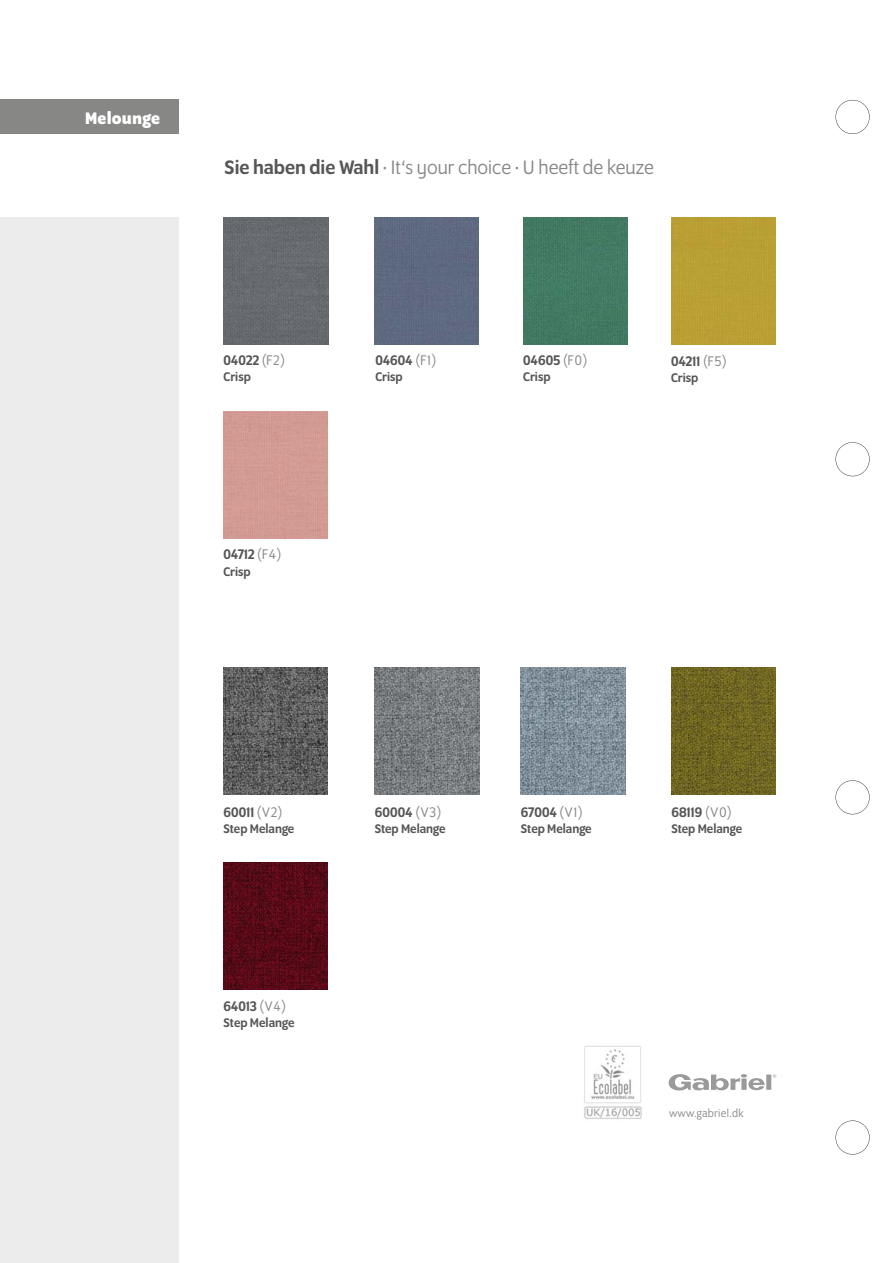
<style>
.page{position:relative;width:893px;height:1263px;background:#fff}
.page>*{position:absolute;margin:0;border:0;box-sizing:border-box;transform-origin:0 0}
.t1{font:21px "Program OT";color:#878786}
.t2{font:700 18px "Program OT";letter-spacing:.01em;color:#fff}
.t3{font:500 15px "Program OT";letter-spacing:.01em;color:#575656}
.t4{font:500 13.5px "Program OT";color:#575656}
.t5{font:12px "Program OT";letter-spacing:.025em;color:#878786}
.s1{font-weight:500;color:#575656}
.s2{font-weight:400;color:#878786}
</style>
<div class="page">
<img style="left:224px;top:668px;width:104px;height:127px">
<img style="left:375px;top:668px;width:104px;height:127px">
<img style="left:521px;top:668px;width:104px;height:127px">
<img style="left:671px;top:668px;width:104px;height:127px">
<div style="left:224px;top:411px;width:104px;height:127px;background:#d29b94"></div>
<div style="left:374px;top:217px;width:105px;height:127px;background:#5f6980"></div>
<div style="left:0;top:217px;width:179px;height:1046px;background:#ececed"></div>
<img style="left:584px;top:1045px;width:58px;height:74px">
<img style="left:224px;top:863px;width:104px;height:127px">
<div style="left:0;top:100px;width:179px;height:34px;background:#878786"></div>
<div style="left:766px;top:1074px;width:5px;height:16px;background:#9a9a9a"></div>
<svg style="left:669px;top:1074px;width:96px;height:16px"></svg>
<svg style="left:773px;top:1074px;width:3px;height:4px"></svg>
<div style="left:224px;top:217px;width:104px;height:127px;background:#676a6f"></div>
<div style="left:671px;top:218px;width:105px;height:127px;background:#ba9f34"></div>
<div style="left:523px;top:218px;width:105px;height:127px;background:#437a63"></div>
<svg style="left:836px;top:100px;width:34px;height:34px"></svg>
<svg style="left:836px;top:442px;width:34px;height:34px"></svg>
<svg style="left:836px;top:780px;width:34px;height:34px"></svg>
<svg style="left:836px;top:1120px;width:34px;height:34px"></svg>
<p class="t2" style="left:85px;top:112px;width:77px">Melounge</p>
<h1 class="t1" style="left:225px;top:159px;width:431px"><span class="s1">Sie haben die Wahl</span> · It‘s your choice · U heeft de keuze</h1>
<p class="t3" style="left:224px;top:354px;width:63px">04022 <span class="s2">(F2)</span></p>
<p class="t4" style="left:224px;top:372px;width:29px">Crisp</p>
<p class="t3" style="left:224px;top:549px;width:59px">04712 <span class="s2">(F4)</span></p>
<p class="t4" style="left:224px;top:566px;width:29px">Crisp</p>
<p class="t3" style="left:375px;top:354px;width:63px">04604 <span class="s2">(F1)</span></p>
<p class="t4" style="left:375px;top:372px;width:29px">Crisp</p>
<p class="t3" style="left:523px;top:354px;width:66px">04605 <span class="s2">(F0)</span></p>
<p class="t4" style="left:523px;top:372px;width:29px">Crisp</p>
<p class="t3" style="left:671px;top:355px;width:57px">04211 <span class="s2">(F5)</span></p>
<p class="t4" style="left:671px;top:373px;width:29px">Crisp</p>
<p class="t3" style="left:224px;top:806px;width:61px">60011 <span class="s2">(V2)</span></p>
<p class="t4" style="left:224px;top:823px;width:72px">Step Melange</p>
<p class="t3" style="left:224px;top:1000px;width:64px">64013 <span class="s2">(V4)</span></p>
<p class="t4" style="left:224px;top:1017px;width:72px">Step Melange</p>
<p class="t3" style="left:375px;top:806px;width:68px">60004 <span class="s2">(V3)</span></p>
<p class="t4" style="left:375px;top:823px;width:72px">Step Melange</p>
<p class="t3" style="left:521px;top:806px;width:63px">67004 <span class="s2">(V1)</span></p>
<p class="t4" style="left:521px;top:823px;width:72px">Step Melange</p>
<p class="t3" style="left:671px;top:806px;width:62px">68119 <span class="s2">(V0)</span></p>
<p class="t4" style="left:671px;top:823px;width:72px">Step Melange</p>
<p class="t5" style="left:669px;top:1108px;width:76px">www.gabriel.dk</p>
</div>
